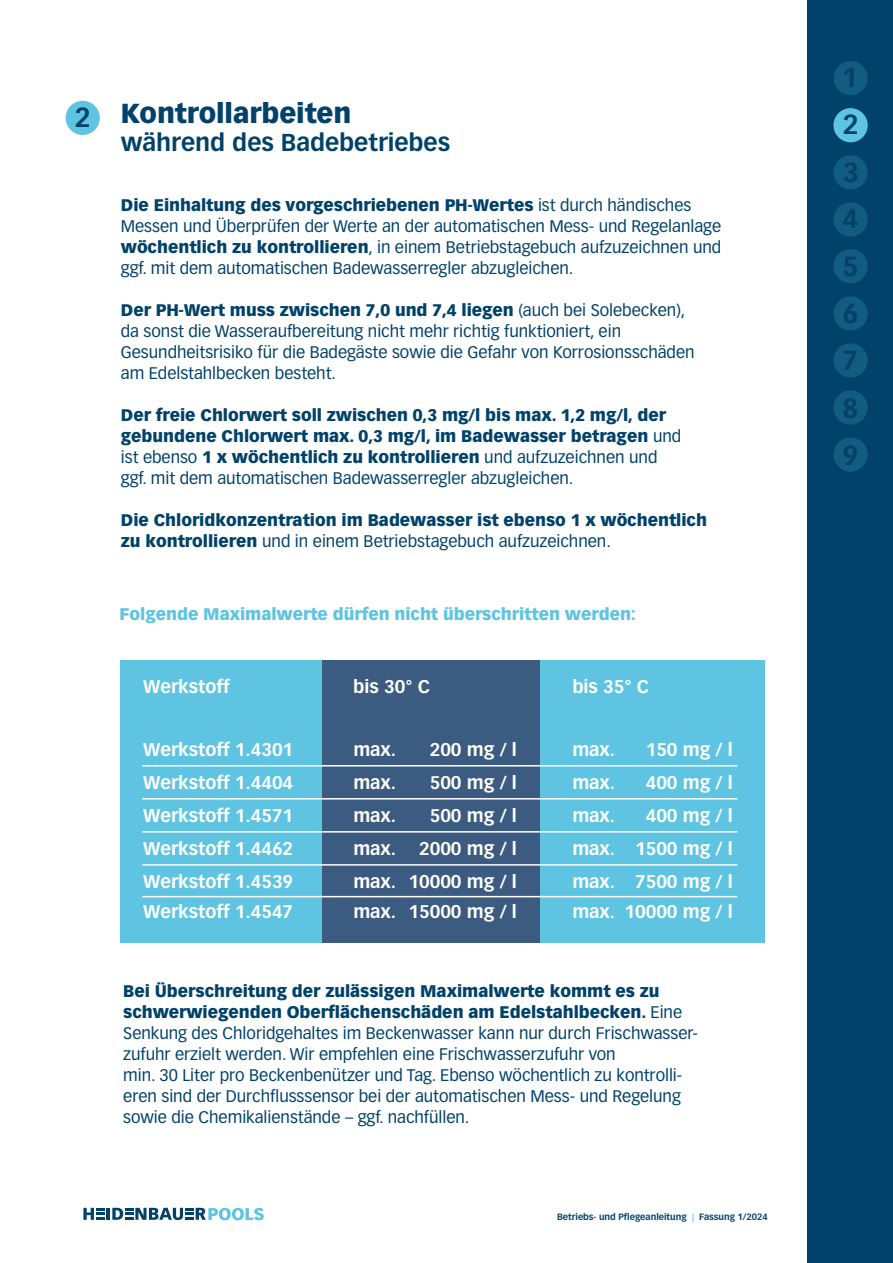
<style>
.page{position:relative;width:893px;height:1263px;background:#fff}
.page>*{position:absolute;margin:0;border:0;box-sizing:border-box;transform-origin:0 0}
.t1{font:900 27px "Vectora LT Std";letter-spacing:-.005em;color:#00426a}
.t2{font:700 27px/47.7px "Vectora LT Std";color:#00426a;text-align:justify}
.t3{font:700 24px "Vectora LT Std";letter-spacing:-.005em;color:#00426a}
.t4{font:700 18px "Vectora LT Std";letter-spacing:-.005em;color:#fff}
.t5{font:16.5px/21px "Vectora LT Std";letter-spacing:-.005em;color:#00426a}
.t6{font:900 16.5px/21px "Vectora LT Std";letter-spacing:-.005em;color:#00426a}
.t7{font:900 16.5px "Vectora LT Std";letter-spacing:-.005em;color:#5fc4e1}
.t8{font:700 9px "Vectora LT Std";letter-spacing:-.005em;color:#00426a}
.s1{font-weight:900}
.s2{font-weight:400}
.s3{color:#5fc4e1}
</style>
<div class="page">
<div style="left:120px;top:660px;width:206px;height:283px;background:#5fc4e1"></div>
<div style="left:323px;top:660px;width:219px;height:283px;background:#3c5b81"></div>
<div style="left:540px;top:660px;width:224px;height:283px;background:#5fc4e1"></div>
<hr style="left:142px;top:765px;width:595px;height:1px;background:#fff">
<hr style="left:142px;top:798px;width:595px;height:1px;background:#fff">
<hr style="left:142px;top:831px;width:595px;height:1px;background:#fff">
<hr style="left:142px;top:864px;width:595px;height:2px;background:#fff">
<hr style="left:142px;top:896px;width:595px;height:1px;background:#fff">
<svg style="left:83px;top:1208px;width:181px;height:12px"></svg>
<div style="left:66px;top:101px;width:34px;height:34px;background:#5fc4e1;border-radius:50%"></div>
<div style="left:808px;top:0;width:85px;height:1263px;background:#00426a"></div>
<div style="left:833px;top:61px;width:35px;height:34px;background:#125b81;border-radius:50%"></div>
<div style="left:833px;top:108px;width:35px;height:34px;background:#5fc4e1;border-radius:50%"></div>
<div style="left:833px;top:155px;width:35px;height:34px;background:#125b81;border-radius:50%"></div>
<div style="left:833px;top:343px;width:35px;height:34px;background:#125b81;border-radius:50%"></div>
<div style="left:833px;top:390px;width:35px;height:35px;background:#125b81;border-radius:50%"></div>
<div style="left:833px;top:437px;width:35px;height:35px;background:#125b81;border-radius:50%"></div>
<div style="left:833px;top:296px;width:35px;height:34px;background:#125b81;border-radius:50%"></div>
<div style="left:833px;top:202px;width:35px;height:35px;background:#125b81;border-radius:50%"></div>
<div style="left:833px;top:249px;width:35px;height:34px;background:#125b81;border-radius:50%"></div>
<h1 class="t2" style="left:75px;top:93px;width:17px">2</h1>
<h1 class="t1" style="left:121px;top:96px;width:232px">Kontrollarbeiten</h1>
<h2 class="t3" style="left:121px;top:128px;width:331px">während des Badebetriebes</h2>
<p class="t5" style="left:121px;top:195px;width:602px"><span class="s1">Die Einhaltung des vorgeschriebenen PH-Wertes</span> ist durch händisches Messen und Überprüfen der Werte an der automatischen Mess- und Regelanlage <span class="s1">wöchentlich zu kontrollieren</span>, in einem Betriebstagebuch aufzuzeichnen und ggf. mit dem automatischen Badewasserregler abzugleichen.</p>
<p class="t5" style="left:121px;top:300px;width:575px"><span class="s1">Der PH-Wert muss zwischen 7,0 und 7,4 liegen</span> (auch bei Solebecken), da sonst die Wasseraufbereitung nicht mehr richtig funktioniert, ein Gesundheitsrisiko für die Badegäste sowie die Gefahr von Korrosionsschäden am Edelstahlbecken besteht.</p>
<p class="t6" style="left:121px;top:405px;width:562px">Der freie Chlorwert soll zwischen 0,3 mg/l bis max. 1,2 mg/l, der gebundene Chlorwert max. 0,3 mg/l, im Badewasser betragen <span class="s2">und ist ebenso</span> 1 x wöchentlich zu kontrollieren <span class="s2">und aufzuzeichnen und ggf. mit dem automatischen Badewasserregler abzugleichen.</span></p>
<p class="t6" style="left:121px;top:510px;width:588px">Die Chloridkonzentration im Badewasser ist ebenso 1 x wöchentlich zu kontrollieren <span class="s2">und in einem Betriebstagebuch aufzuzeichnen.</span></p>
<p class="t7" style="left:120px;top:604px;width:518px">Folgende Maximalwerte dürfen nicht überschritten werden:</p>
<p class="t4" style="left:143px;top:676px;width:88px">Werkstoff</p>
<p class="t4" style="left:353px;top:676px;width:78px">bis 30° C</p>
<p class="t4" style="left:572px;top:676px;width:78px">bis 35° C</p>
<p class="t4" style="left:143px;top:739px;width:151px">Werkstoff 1.4301</p>
<p class="t4" style="left:353px;top:739px;width:44px">max.</p>
<p class="t4" style="left:430px;top:739px;width:89px">200 mg / l</p>
<p class="t4" style="left:572px;top:739px;width:44px">max.</p>
<p class="t4" style="left:646px;top:739px;width:89px">150 mg / l</p>
<p class="t4" style="left:143px;top:772px;width:151px">Werkstoff 1.4404</p>
<p class="t4" style="left:353px;top:772px;width:44px">max.</p>
<p class="t4" style="left:430px;top:772px;width:89px">500 mg / l</p>
<p class="t4" style="left:572px;top:772px;width:44px">max.</p>
<p class="t4" style="left:646px;top:772px;width:89px">400 mg / l</p>
<p class="t4" style="left:143px;top:805px;width:151px">Werkstoff 1.4571</p>
<p class="t4" style="left:353px;top:805px;width:44px">max.</p>
<p class="t4" style="left:430px;top:805px;width:89px">500 mg / l</p>
<p class="t4" style="left:572px;top:805px;width:44px">max.</p>
<p class="t4" style="left:646px;top:805px;width:89px">400 mg / l</p>
<p class="t4" style="left:143px;top:838px;width:151px">Werkstoff 1.4462</p>
<p class="t4" style="left:353px;top:838px;width:44px">max.</p>
<p class="t4" style="left:419px;top:838px;width:99px">2000 mg / l</p>
<p class="t4" style="left:572px;top:838px;width:162px">max. 1500 mg / l</p>
<p class="t4" style="left:143px;top:871px;width:151px">Werkstoff 1.4539</p>
<p class="t4" style="left:353px;top:871px;width:165px">max. 10000 mg / l</p>
<p class="t4" style="left:572px;top:871px;width:162px">max. 7500 mg / l</p>
<p class="t4" style="left:143px;top:901px;width:151px">Werkstoff 1.4547</p>
<p class="t4" style="left:353px;top:901px;width:165px">max. 15000 mg / l</p>
<p class="t4" style="left:572px;top:901px;width:162px">max. 10000 mg / l</p>
<p class="t5" style="left:123px;top:980px;width:576px"><span class="s1">Bei Überschreitung der zulässigen Maximalwerte kommt es zu schwerwiegenden Oberflächenschäden am Edelstahlbecken.</span> Eine Senkung des Chloridgehaltes im Beckenwasser kann nur durch Frischwasser&shy;zufuhr erzielt werden. Wir empfehlen eine Frischwasserzufuhr von<br>min. 30 Liter pro Beckenbenützer und Tag. Ebenso wöchentlich zu kontrolli&shy;eren sind der Durchflusssensor bei der automatischen Mess- und Regelung sowie die Chemikalienstände – ggf. nachfüllen.</p>
<p class="t8" style="left:557px;top:1211px;width:212px">Betriebs- und Pflegeanleitung <span class="s3">|</span> Fassung 1/2024</p>
<h1 class="t2" style="left:842px;top:54px;width:19px">1<br>2<br>3</h1>
<h1 class="t2" style="left:843px;top:195px;width:17px">4<br>5</h1>
<h1 class="t2" style="left:843px;top:290px;width:17px">6</h1>
<h1 class="t2" style="left:843px;top:337px;width:17px;line-height:47.1px">7<br>8<br>9</h1>
</div>
